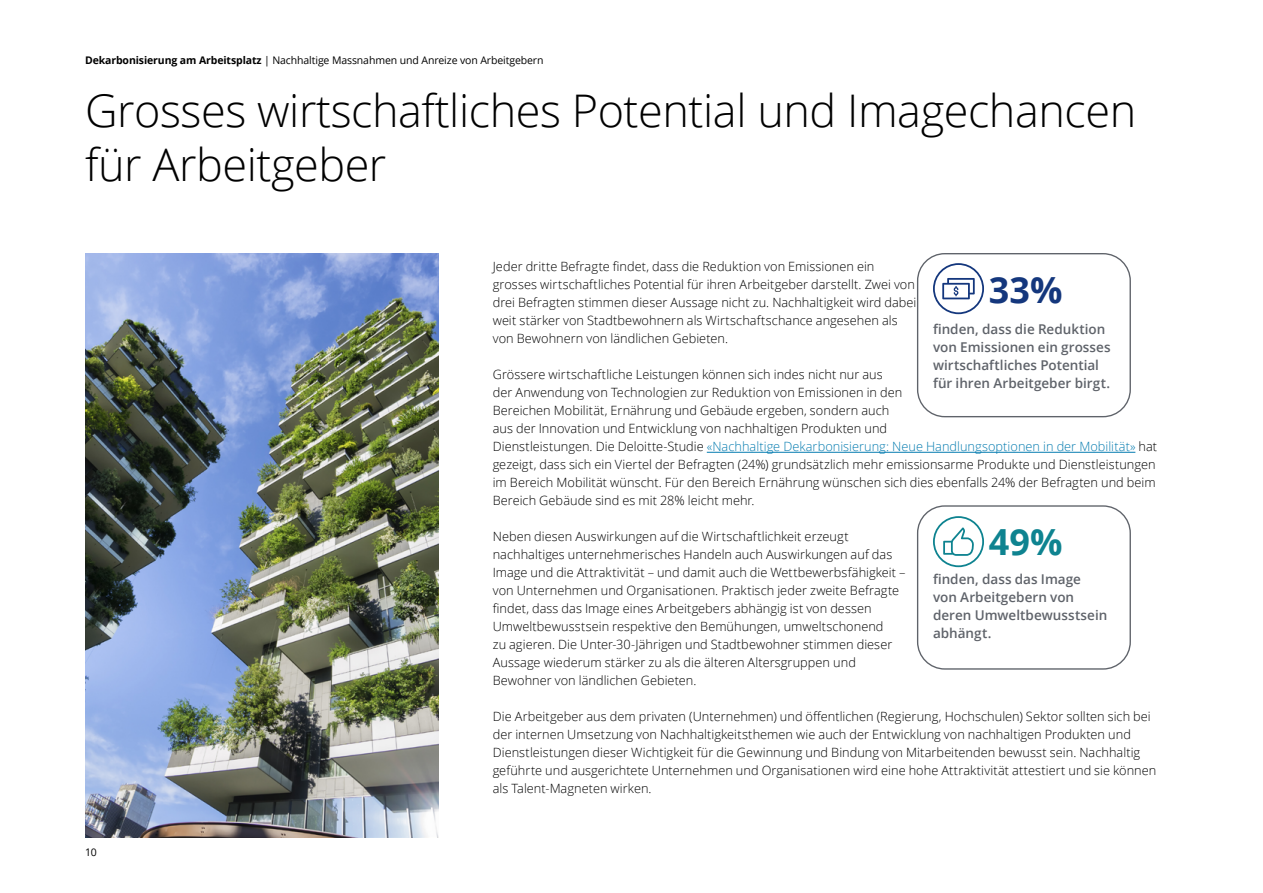
<style>
.page{position:relative;width:1263px;height:893px;background:#fff}
.page>*{position:absolute;margin:0;border:0;box-sizing:border-box;transform-origin:0 0}
.t1{font:300 45px/54px "Open Sans";letter-spacing:-.01em;color:#000}
.t2{font:700 36px "Open Sans";color:#14377d}
.t3{font:700 36px "Open Sans";color:#0e8390}
.t4{font:600 13.5px/18px "Open Sans";color:#5f636a}
.t5{font:300 12.75px/18px "Open Sans";letter-spacing:.005em;color:#000}
.t6{font:10.5px "Open Sans";letter-spacing:-.01em;color:#000}
.s1{font-weight:700}
.s2{color:#057cb0}
</style>
<div class="page">
<hr style="left:707px;top:452px;width:428px;height:1px;background:#057cb0">
<div style="left:917px;top:253px;width:214px;height:164px;border:1px solid #5f636a;border-radius:27px"></div>
<div style="left:917px;top:505px;width:214px;height:165px;border:1px solid #5f636a;border-radius:27px"></div>
<svg style="left:933px;top:263px;width:51px;height:51px"></svg>
<svg style="left:933px;top:516px;width:51px;height:51px"></svg>
<img style="left:85px;top:253px;width:353px;height:585px">
<p class="t6" style="left:85px;top:53px;width:460px"><span class="s1">Dekarbonisierung am Arbeitsplatz</span> | Nachhaltige Massnahmen und Anreize von Arbeitgebern</p>
<h1 class="t1" style="left:85px;top:83px;width:1053px">Grosses wirtschaftliches Potential und Imagechancen für Arbeitgeber</h1>
<p class="t6" style="left:85px;top:845px;width:13px">10</p>
<p class="t5" style="left:493px;top:257px;width:425px">Jeder dritte Befragte findet, dass die Reduktion von Emissionen ein grosses wirtschaftliches Potential für ihren Arbeitgeber darstellt. Zwei von drei Befragten stimmen dieser Aussage nicht zu. Nachhaltigkeit wird dabei weit stärker von Stadtbewohnern als Wirtschaftschance angesehen als von Bewohnern von ländlichen Gebieten.</p>
<p class="t5" style="left:493px;top:365px;width:666px">Grössere wirtschaftliche Leistungen können sich indes nicht nur aus<br>der Anwendung von Technologien zur Reduktion von Emissionen in den<br>Bereichen Mobilität, Ernährung und Gebäude ergeben, sondern auch<br>aus der Innovation und Entwicklung von nachhaltigen Produkten und<br>Dienstleistungen. Die Deloitte-Studie <span class="s2">«Nachhaltige Dekarbonisierung: Neue Handlungsoptionen in der Mobilität»</span> hat gezeigt, dass sich ein Viertel der Befragten (24%) grundsätzlich mehr emissionsarme Produkte und Dienstleistungen im Bereich Mobilität wünscht. Für den Bereich Ernährung wünschen sich dies ebenfalls 24% der Befragten und beim Bereich Gebäude sind es mit 28% leicht mehr.</p>
<p class="t5" style="left:493px;top:527px;width:414px">Neben diesen Auswirkungen auf die Wirtschaftlichkeit erzeugt nachhaltiges unternehmerisches Handeln auch Auswirkungen auf das Image und die Attraktivität – und damit auch die Wettbewerbsfähigkeit – von Unternehmen und Organisationen. Praktisch jeder zweite Befragte findet, dass das Image eines Arbeitgebers abhängig ist von dessen Umweltbewusstsein respektive den Bemühungen, umweltschonend<br>zu agieren. Die Unter-30-Jährigen und Stadtbewohner stimmen dieser Aussage wiederum stärker zu als die älteren Altersgruppen und Bewohner von ländlichen Gebieten.</p>
<p class="t5" style="left:493px;top:707px;width:665px">Die Arbeitgeber aus dem privaten (Unternehmen) und öffentlichen (Regierung, Hochschulen) Sektor sollten sich bei der internen Umsetzung von Nachhaltigkeitsthemen wie auch der Entwicklung von nachhaltigen Produkten und Dienstleistungen dieser Wichtigkeit für die Gewinnung und Bindung von Mitarbeitenden bewusst sein. Nachhaltig geführte und ausgerichtete Unternehmen und Organisationen wird eine hohe Attraktivität attestiert und sie können als Talent-Magneten wirken.</p>
<h2 class="t2" style="left:989px;top:264px;width:75px">33%</h2>
<p class="t4" style="left:933px;top:319px;width:179px">finden, dass die Reduktion von Emissionen ein grosses wirtschaftliches Potential für ihren Arbeitgeber birgt.</p>
<h2 class="t3" style="left:989px;top:516px;width:75px">49%</h2>
<p class="t4" style="left:933px;top:569px;width:176px">finden, dass das Image von Arbeitgebern von deren Umweltbewusstsein abhängt.</p>
</div>
